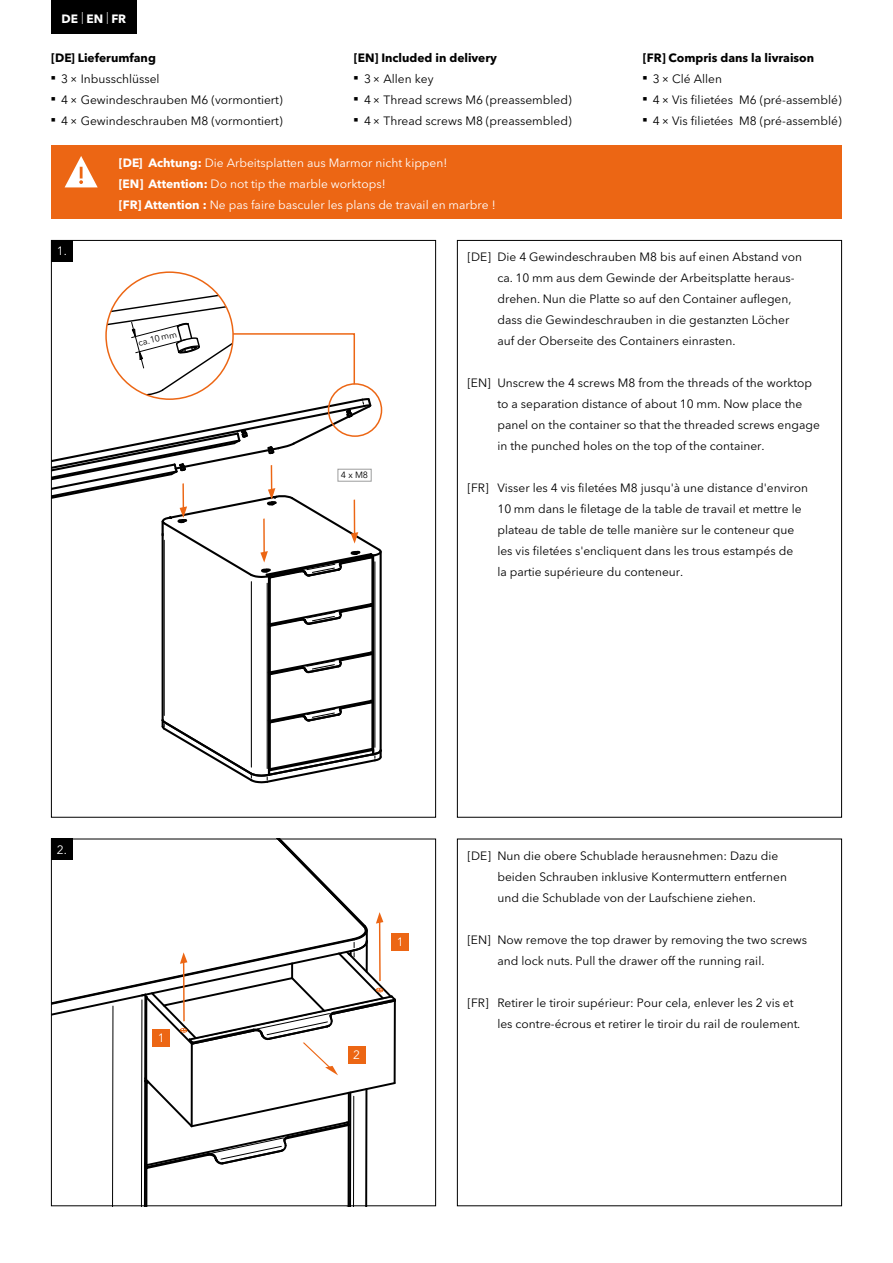
<style>
.page{position:relative;width:893px;height:1263px;background:#fff}
.page>*{position:absolute;margin:0;border:0;box-sizing:border-box;transform-origin:0 0}
.t1{font:12px/21px "Avenir Next LT Pro";color:#000}
.t2{font:12px/21px "Avenir Next LT Pro";color:#fff}
.t3{font:700 12px "Avenir Next LT Pro";color:#000}
.t4{font:700 12px "Avenir Next LT Pro";color:#fff}
.t5{font:9px "Avenir Next LT Pro";color:#000}
.s1{font-weight:300}
.s2{font-weight:700}
</style>
<div class="page">
<div style="left:457px;top:839px;width:385px;height:367px;border:1px solid #000"></div>
<hr style="left:267px;top:583px;width:1px;height:185px;background:#000">
<hr style="left:251px;top:582px;width:1px;height:185px;background:#000">
<hr style="left:164px;top:540px;width:1px;height:175px;background:#000">
<hr style="left:374px;top:562px;width:1px;height:185px;background:#000">
<hr style="left:268px;top:576px;width:2px;height:199px;background:#000">
<hr style="left:372px;top:555px;width:2px;height:199px;background:#000">
<hr style="left:269px;top:577px;width:2px;height:47px;background:#000">
<hr style="left:371px;top:557px;width:2px;height:47px;background:#000">
<hr style="left:269px;top:626px;width:2px;height:46px;background:#000">
<svg style="left:266px;top:601px;width:109px;height:27px"></svg>
<hr style="left:371px;top:606px;width:2px;height:46px;background:#000">
<hr style="left:269px;top:674px;width:2px;height:47px;background:#000">
<svg style="left:266px;top:650px;width:109px;height:27px"></svg>
<hr style="left:371px;top:654px;width:2px;height:47px;background:#000">
<hr style="left:162px;top:534px;width:2px;height:186px;background:#000">
<hr style="left:380px;top:551px;width:2px;height:199px;background:#000">
<svg style="left:161px;top:698px;width:221px;height:86px"></svg>
<div style="left:51px;top:240px;width:21px;height:21px;background:#000"></div>
<div style="left:51px;top:0;width:86px;height:33px;background:#000"></div>
<div style="left:51px;top:146px;width:791px;height:73px;background:#ec6614"></div>
<svg style="left:65px;top:156px;width:33px;height:31px"></svg>
<svg style="left:51px;top:272px;width:332px;height:308px"></svg>
<div style="left:392px;top:933px;width:17px;height:17px;background:#ec6614"></div>
<div style="left:338px;top:469px;width:34px;height:13px;border:1px solid #9c9d9d"></div>
<svg style="left:51px;top:839px;width:346px;height:367px"></svg>
<p class="t4" style="left:62px;top:8px;width:66px">DE<span class="s1">|</span>EN<span class="s1">|</span>FR</p>
<p class="t3" style="left:51px;top:47px;width:106px">[DE] Lieferumfang</p>
<p class="t1" style="left:61px;top:67px;width:223px">3× Inbusschlüssel<br>4× Gewindeschrauben M6 (vormontiert)<br>4× Gewindeschrauben M8 (vormontiert)</p>
<p class="t3" style="left:354px;top:47px;width:145px">[EN] Included in delivery</p>
<p class="t1" style="left:364px;top:67px;width:209px">3× Allen key<br>4× Thread screws M6 (preassembled)<br>4× Thread screws M8 (preassembled)</p>
<p class="t2" style="left:119px;top:151px;width:379px"><span class="s2">[DE] Achtung:</span> Die Arbeitsplatten aus Marmor nicht kippen!<br><span class="s2">[EN] Attention:</span> Do not tip the marble worktops!<br><span class="s2">[FR] Attention :</span> Ne pas faire basculer les plans de travail en marbre !</p>
<p class="t3" style="left:643px;top:47px;width:173px">[FR] Compris dans la livraison</p>
<p class="t1" style="left:653px;top:67px;width:190px">3× Clé Allen<br>4× Vis filietées M6 (pré-assemblé)<br>4× Vis filietées M8 (pré-assemblé)</p>
<p class="t2" style="left:57px;top:240px;width:12px">1.</p>
<p class="t5" style="left:137px;top:336px;width:41px;rotate:-14deg">ca.10 mm</p>
<p class="t2" style="left:57px;top:838px;width:12px">2.</p>
<p class="t2" style="left:158px;top:1027px;width:8px">1</p>
<p class="t5" style="left:341px;top:468px;width:29px">4 x M8</p>
<p class="t1" style="left:497px;top:246px;width:306px;text-indent:-30px">[DE] Die 4 Gewindeschrauben M8 bis auf einen Abstand von ca. 10 mm aus dem Gewinde der Arbeitsplatte heraus&shy;drehen. Nun die Platte so auf den Container auflegen, dass die Gewindeschrauben in die gestanzten Löcher auf der Oberseite des Containers einrasten.</p>
<p class="t1" style="left:497px;top:372px;width:324px;text-indent:-30px">[EN] Unscrew the 4 screws M8 from the threads of the worktop to a separation distance of about 10 mm. Now place the panel on the container so that the threaded screws engage in the punched holes on the top of the container.</p>
<p class="t1" style="left:497px;top:477px;width:312px;text-indent:-30px">[FR] Visser les 4 vis filetées M8 jusqu'à une distance d'environ 10 mm dans le filetage de la table de travail et mettre le plateau de table de telle manière sur le conteneur que les vis filetées s'encliquent dans les trous estampés de<br>la partie supérieure du conteneur.</p>
<p class="t2" style="left:397px;top:931px;width:8px">1</p>
<p class="t2" style="left:353px;top:1044px;width:8px">2</p>
<p class="t1" style="left:497px;top:844px;width:291px;text-indent:-30px">[DE] Nun die obere Schublade herausnehmen: Dazu die beiden Schrauben inklusive Kontermuttern entfernen und die Schublade von der Laufschiene ziehen.</p>
<p class="t1" style="left:497px;top:928px;width:311px;text-indent:-30px">[EN] Now remove the top drawer by removing the two screws and lock nuts. Pull the drawer off the running rail.</p>
<p class="t1" style="left:497px;top:991px;width:304px;text-indent:-30px">[FR] Retirer le tiroir supérieur: Pour cela, enlever les 2 vis et les contre-écrous et retirer le tiroir du rail de roulement.</p>
</div>
